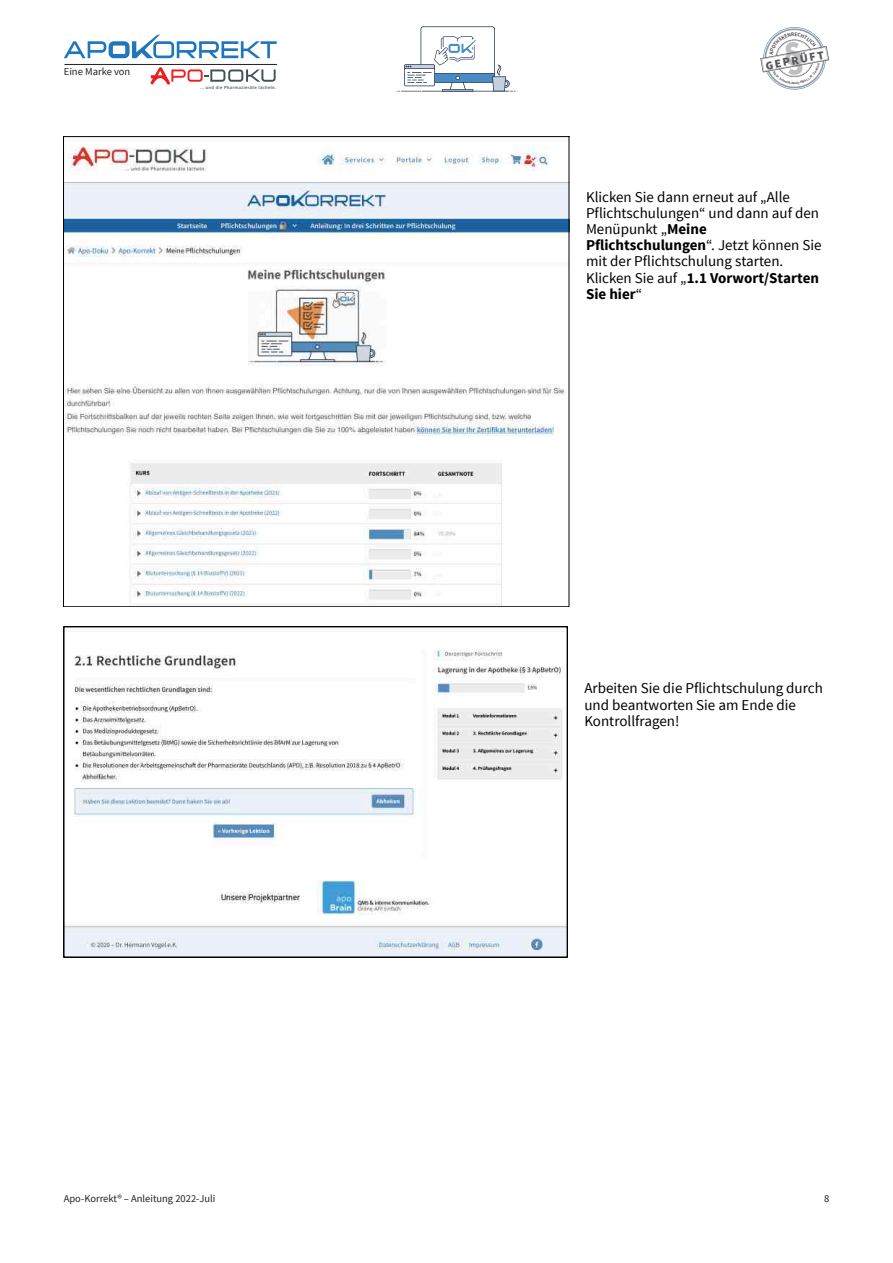
<style>
.page{position:relative;width:893px;height:1263px;background:#fff}
.page>*{position:absolute;margin:0;border:0;box-sizing:border-box;transform-origin:0 0}
.t1{font:15px/16.2px "Source Sans Pro";color:#000}
.t2{font:900 11.85px "Source Sans Pro";color:#56575b}
.t3{font:10.5px "Source Sans Pro";color:#231f20}
.t4{font:600 4.2px "Open Sans";letter-spacing:.06em;color:#425054}
.s1{font-weight:700}
</style>
<div class="page">
<img style="left:66px;top:146px;width:501px;height:459px">
<svg style="left:396px;top:26px;width:121px;height:66px"></svg>
<svg style="left:64px;top:34px;width:213px;height:24px"></svg>
<hr style="left:65px;top:64px;width:212px;height:1px;background:#231f20">
<svg style="left:151px;top:67px;width:125px;height:18px"></svg>
<img style="left:67px;top:649px;width:497px;height:305px">
<svg style="left:760px;top:27px;width:69px;height:63px"></svg>
<p class="t3" style="left:64px;top:68px;width:68px">Eine Marke von</p>
<p class="t4" style="left:200px;top:86px;width:78px">... und die Pharmazieräte lächeln.</p>
<p class="t2" style="left:765px;top:61px;width:61px;rotate:-10deg">GEPRÜFT</p>
<p class="t1" style="left:586px;top:190px;width:237px">Klicken Sie dann erneut auf „Alle<br>Pflichtschulungen“ und dann auf den<br>Menüpunkt „<span class="s1">Meine<br>Pflichtschulungen</span>“. Jetzt können Sie mit der Pflichtschulung starten.<br>Klicken Sie auf „<span class="s1">1.1 Vorwort/Starten<br>Sie hier</span>“</p>
<p class="t1" style="left:584px;top:681px;width:240px">Arbeiten Sie die Pflichtschulung durch und beantworten Sie am Ende die<br>Kontrollfragen!</p>
<p class="t3" style="left:64px;top:1194px;width:153px">Apo-Korrekt® – Anleitung 2022-Juli</p>
<p class="t3" style="left:824px;top:1194px;width:7px">8</p>
</div>
